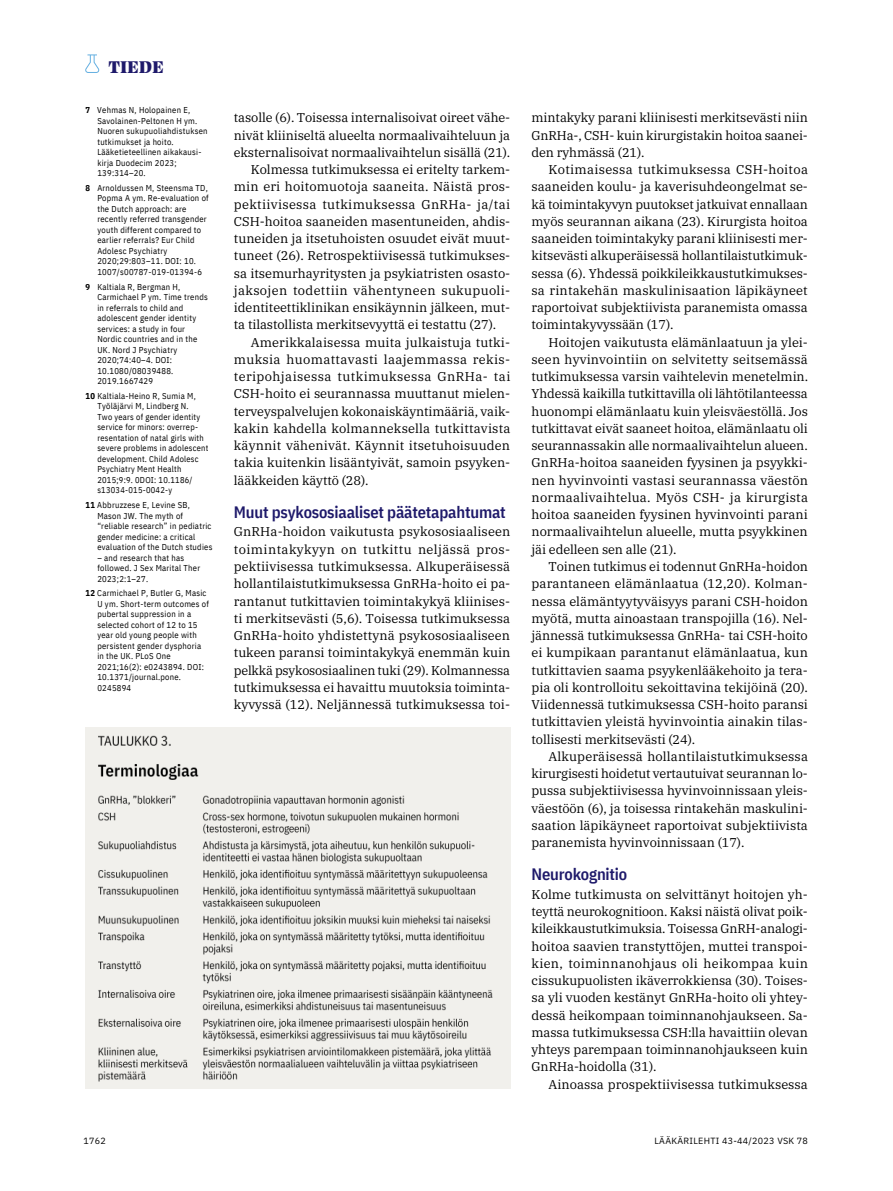
<style>
.page{position:relative;width:893px;height:1191px;background:#fff}
.page>*{position:absolute;margin:0;border:0;box-sizing:border-box;transform-origin:0 0}
.t1{font:900 19.5px "Swear Display";letter-spacing:.02em;color:#1e196a}
.t2{font:600 16.5px "IBM Plex Sans Cond";letter-spacing:-.01em;color:#1e196a}
.t3{font:12.75px/17.2px "IBM Plex Serif";letter-spacing:-.005em;color:#000;text-align:justify}
.t4{font:12.75px "IBM Plex Serif";letter-spacing:.015em;color:#000}
.t5{font:12.75px "IBM Plex Serif";letter-spacing:.025em;color:#000}
.t6{font:12.75px "IBM Plex Serif";letter-spacing:.03em;color:#000}
.t7{font:9px "IBM Plex Sans";letter-spacing:.03em;color:#000}
.t8{font:8.55px/10.5px "IBM Plex Sans Cond";letter-spacing:.03em;color:#000}
.s1{font-weight:700}
</style>
<div class="page">
<svg style="left:85px;top:54px;width:14px;height:19px"></svg>
<img style="left:85px;top:727px;width:425px;height:362px">
<h1 class="t1" style="left:108px;top:53px;width:57px">TIEDE</h1>
<p class="t8" style="left:97px;top:104px;width:112px;text-indent:-12px"><span class="s1">7</span> Vehmas N, Holopainen E,<br>Savolainen-Peltonen H ym.<br>Nuoren sukupuoliahdistuksen tutkimukset ja hoito.<br>Lääketieteellinen aikakausi&shy;kirja Duodecim 2023;<br>139:314–20.</p>
<p class="t8" style="left:97px;top:182px;width:113px;text-indent:-12px"><span class="s1">8</span> Arnoldussen M, Steensma TD,<br>Popma A ym. Re-evaluation of the Dutch approach: are recently referred transgender youth different compared to earlier referrals? Eur Child<br>Adolesc Psychiatry<br>2020;29:803–11. DOI: 10.<br>1007/s00787-019-01394-6</p>
<p class="t8" style="left:97px;top:280px;width:112px;text-indent:-12px"><span class="s1">9</span> Kaltiala R, Bergman H,<br>Carmichael P ym. Time trends in referrals to child and adolescent gender identity services: a study in four<br>Nordic countries and in the<br>UK. Nord J Psychiatry<br>2020;74:40–4. DOI:<br>10.1080/08039488.<br>2019.1667429</p>
<p class="t8" style="left:97px;top:390px;width:112px;text-indent:-12px"><span class="s1">10</span> Kaltiala-Heino R, Sumia M,<br>Työläjärvi M, Lindberg N.<br>Two years of gender identity service for minors: overrep&shy;resentation of natal girls with severe problems in adolescent development. Child Adolesc<br>Psychiatry Ment Health<br>2015;9:9. 0DOI: 10.1186/ s13034-015-0042-y</p>
<p class="t8" style="left:97px;top:499px;width:117px;text-indent:-12px"><span class="s1">11</span> Abbruzzese E, Levine SB,<br>Mason JW. The myth of “reliable research” in pediatric gender medicine: a critical evaluation of the Dutch studies</p>
<p class="t8" style="left:97px;top:551px;width:104px">– and research that has followed. J Sex Marital Ther<br>2023;2:1–27.</p>
<p class="t8" style="left:97px;top:587px;width:113px;text-indent:-12px"><span class="s1">12</span> Carmichael P, Butler G, Masic<br>U ym. Short-term outcomes of pubertal suppression in a selected cohort of 12 to 15 year old young people with persistent gender dysphoria in the UK. PLoS One<br>2021;16(2): e0243894. DOI:<br>10.1371/journal.pone.<br>0245894</p>
<p class="t3" style="left:234px;top:108px;width:278px">tasolle (6). Toisessa internalisoivat oireet vähe-</p>
<p class="t3" style="left:234px;top:125px;width:278px">nivät kliiniseltä alueelta normaalivaihteluun ja</p>
<p class="t3" style="left:234px;top:143px;width:278px">eksternalisoivat normaalivaihtelun sisällä (21).</p>
<p class="t3" style="left:251px;top:160px;width:261px">Kolmessa tutkimuksessa ei eritelty tarkem-</p>
<p class="t4" style="left:234px;top:177px;width:278px">min eri hoitomuotoja saaneita. Näistä pros-</p>
<p class="t5" style="left:234px;top:194px;width:278px">pektiivisessa tutkimuksessa GnRHa- ja/tai</p>
<p class="t3" style="left:234px;top:212px;width:278px">CSH-hoitoa saaneiden masentuneiden, ahdis-</p>
<p class="t3" style="left:234px;top:229px;width:278px">tuneiden ja itsetuhoisten osuudet eivät muut-</p>
<p class="t3" style="left:234px;top:246px;width:278px">tuneet (26). Retrospektiivisessä tutkimukses-</p>
<p class="t3" style="left:234px;top:263px;width:278px">sa itsemurhayritysten ja psykiatristen osasto-</p>
<p class="t5" style="left:234px;top:280px;width:278px">jaksojen todettiin vähentyneen sukupuoli-</p>
<p class="t3" style="left:234px;top:298px;width:278px">identiteettiklinikan ensikäynnin jälkeen, mut-</p>
<p class="t3" style="left:234px;top:315px;width:264px">ta tilastollista merkitsevyyttä ei testattu (27).</p>
<p class="t3" style="left:251px;top:332px;width:261px">Amerikkalaisessa muita julkaistuja tutki-</p>
<p class="t5" style="left:234px;top:349px;width:278px">muksia huomattavasti laajemmassa rekis-</p>
<p class="t6" style="left:234px;top:367px;width:278px">teripohjaisessa tutkimuksessa GnRHa- tai</p>
<p class="t3" style="left:234px;top:384px;width:278px">CSH-hoito ei seurannassa muuttanut mielen-</p>
<p class="t3" style="left:234px;top:401px;width:278px">terveyspalvelujen kokonaiskäyntimääriä, vaik-</p>
<p class="t4" style="left:234px;top:418px;width:278px">kakin kahdella kolmanneksella tutkittavista</p>
<p class="t4" style="left:234px;top:436px;width:278px">käynnit vähenivät. Käynnit itsetuhoisuuden</p>
<p class="t3" style="left:234px;top:453px;width:278px">takia kuitenkin lisääntyivät, samoin psyyken-</p>
<p class="t3" style="left:234px;top:470px;width:136px">lääkkeiden käyttö (28).</p>
<p class="t2" style="left:234px;top:499px;width:273px">Muut psykososiaaliset päätetapahtumat</p>
<p class="t3" style="left:234px;top:522px;width:278px">GnRHa-hoidon vaikutusta psykososiaaliseen toimintakykyyn on tutkittu neljässä pros&shy;pektiivisessa tutkimuksessa. Alkuperäisessä hollantilaistutkimuksessa GnRHa-hoito ei pa&shy;rantanut tutkittavien toimintakykyä kliinises&shy;ti merkitsevästi (5,6). Toisessa tutkimuksessa GnRHa-hoito yhdistettynä psykososiaaliseen tukeen paransi toimintakykyä enemmän kuin pelkkä psykososiaalinen tuki (29). Kolmannessa tutkimuksessa ei havaittu muutoksia toiminta&shy;kyvyssä (12). Neljännessä tutkimuksessa toi-</p>
<p class="t3" style="left:531px;top:108px;width:278px">mintakyky parani kliinisesti merkitsevästi niin GnRHa-, CSH- kuin kirurgistakin hoitoa saanei&shy;den ryhmässä (21).</p>
<p class="t3" style="left:531px;top:160px;width:278px;text-indent:17px">Kotimaisessa tutkimuksessa CSH-hoitoa saaneiden koulu- ja kaverisuhdeongelmat se&shy;kä toimintakyvyn puutokset jatkuivat ennallaan myös seurannan aikana (23). Kirurgista hoitoa saaneiden toimintakyky parani kliinisesti mer&shy;kitsevästi alkuperäisessä hollantilaistutkimuk&shy;sessa (6). Yhdessä poikkileikkaustutkimukses&shy;sa rintakehän maskulinisaation läpikäyneet raportoivat subjektiivista paranemista omassa toimintakyvyssään (17).</p>
<p class="t3" style="left:531px;top:332px;width:278px;text-indent:17px">Hoitojen vaikutusta elämänlaatuun ja ylei&shy;seen hyvinvointiin on selvitetty seitsemässä tutkimuksessa varsin vaihtelevin menetelmin.<br>Yhdessä kaikilla tutkittavilla oli lähtötilanteessa huonompi elämänlaatu kuin yleisväestöllä. Jos tutkittavat eivät saaneet hoitoa, elämänlaatu oli seurannassakin alle normaalivaihtelun alueen.<br>GnRHa-hoitoa saaneiden fyysinen ja psyykki&shy;nen hyvinvointi vastasi seurannassa väestön normaalivaihtelua. Myös CSH- ja kirurgista hoitoa saaneiden fyysinen hyvinvointi parani normaalivaihtelun alueelle, mutta psyykkinen jäi edelleen sen alle (21).</p>
<p class="t3" style="left:531px;top:557px;width:278px;text-indent:17px">Toinen tutkimus ei todennut GnRHa-hoidon parantaneen elämänlaatua (12,20). Kolman&shy;nessa elämäntyytyväisyys parani CSH-hoidon myötä, mutta ainoastaan transpojilla (16). Nel&shy;jännessä tutkimuksessa GnRHa- tai CSH-hoito ei kumpikaan parantanut elämänlaatua, kun tutkittavien saama psyykenlääkehoito ja tera&shy;pia oli kontrolloitu sekoittavina tekijöinä (20).<br>Viidennessä tutkimuksessa CSH-hoito paransi tutkittavien yleistä hyvinvointia ainakin tilas&shy;tollisesti merkitsevästi (24).</p>
<p class="t3" style="left:531px;top:746px;width:278px;text-indent:17px">Alkuperäisessä hollantilaistutkimuksessa kirurgisesti hoidetut vertautuivat seurannan lo&shy;pussa subjektiivisessa hyvinvoinnissaan yleis&shy;väestöön (6), ja toisessa rintakehän maskulini&shy;saation läpikäyneet raportoivat subjektiivista paranemista hyvinvoinnissaan (17).</p>
<p class="t2" style="left:531px;top:861px;width:97px">Neurokognitio</p>
<p class="t3" style="left:531px;top:884px;width:278px">Kolme tutkimusta on selvittänyt hoitojen yh&shy;teyttä neurokognitioon. Kaksi näistä olivat poik&shy;kileikkaustutkimuksia. Toisessa GnRH-analogi&shy;hoitoa saavien transtyttöjen, muttei transpoi&shy;kien, toiminnanohjaus oli heikompaa kuin cissukupuolisten ikäverrokkiensa (30). Toises&shy;sa yli vuoden kestänyt GnRHa-hoito oli yhtey&shy;dessä heikompaan toiminnanohjaukseen. Sa&shy;massa tutkimuksessa CSH:lla havaittiin olevan yhteys parempaan toiminnanohjaukseen kuin GnRHa-hoidolla (31).</p>
<p class="t3" style="left:549px;top:1074px;width:261px">Ainoassa prospektiivisessa tutkimuksessa</p>
<p class="t7" style="left:83px;top:1133px;width:24px">1762</p>
<p class="t7" style="left:654px;top:1133px;width:155px">LÄÄKÄRILEHTI 43-44/2023 VSK 78</p>
</div>
